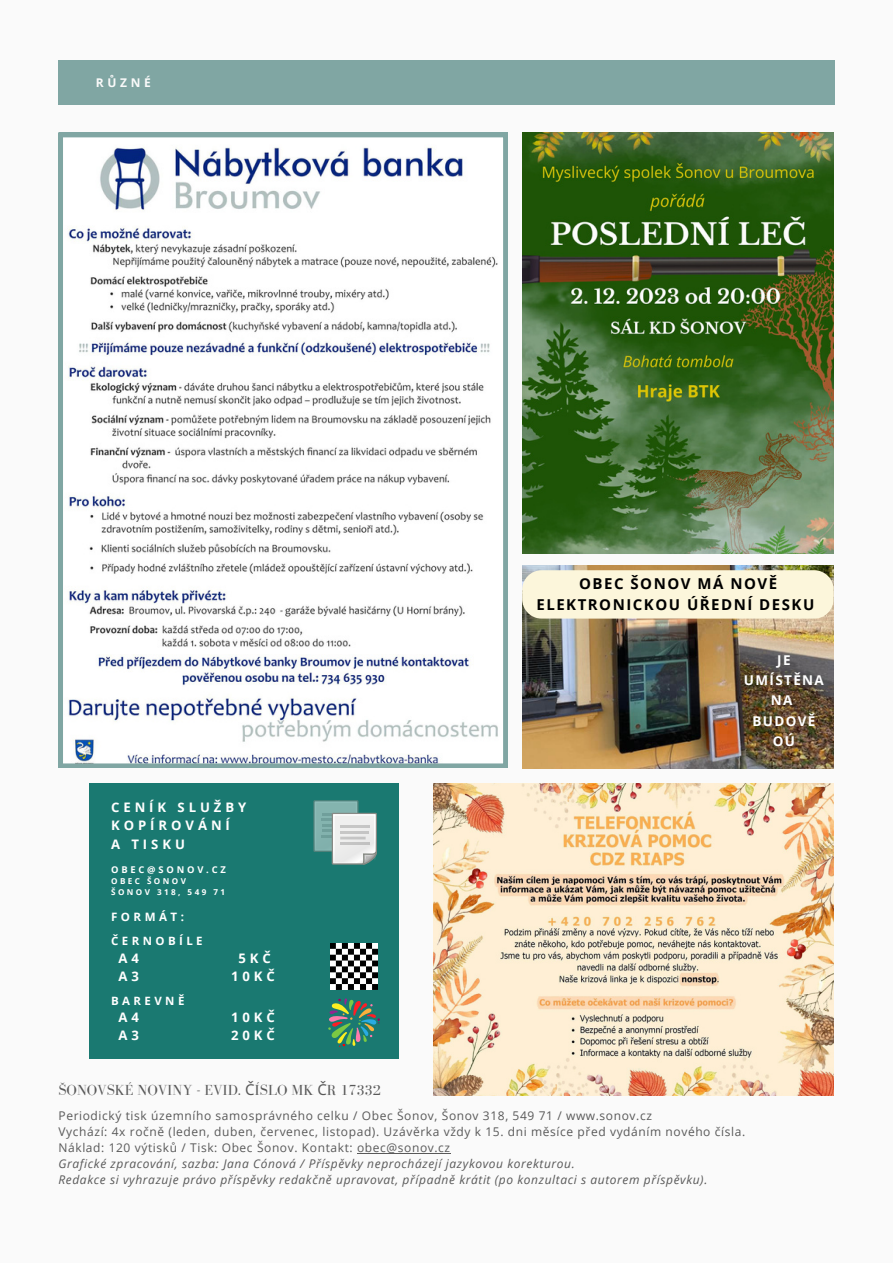
<style>
.page{position:relative;width:893px;height:1264px;background:#fff}
.page>*{position:absolute;margin:0;border:0;box-sizing:border-box;transform-origin:0 0}
.t1{font:700 15px/21.3px "Open Sans";letter-spacing:.1em;color:#000;text-align:center}
.t2{font:15px "Bodoni FLF";color:#595959}
.t3{font:700 13.5px/20.2px "Open Sans";letter-spacing:.1em;color:#fff;text-align:center}
.t4{font:700 13.05px/18px "Open Sans";letter-spacing:.3em;color:#fff}
.t5{font:12px "Open Sans";letter-spacing:.05em;color:#595959}
.t6{font:italic 12px "Open Sans";letter-spacing:.05em;color:#595959}
.t7{font:700 12px "Open Sans";letter-spacing:.3em;color:#fafafa}
.t8{font:700 11.55px "Open Sans";letter-spacing:.3em;color:#fff}
.t9{font:700 11.4px "Open Sans";letter-spacing:.3em;color:#fff}
.t10{font:700 9.3px "Open Sans";letter-spacing:.3em;color:#fff}
.t11{font:700 8.1px "Open Sans";letter-spacing:.3em;color:#fff}
.s1{font-family:"Noto Sans"}
</style>
<div class="page">
<div style="left:0;top:0;width:892px;height:1262px;background:#fafafa"></div>
<div style="left:58px;top:60px;width:776px;height:45px;background:#80a6a3"></div>
<svg style="left:58px;top:133px;width:449px;height:635px"></svg>
<img style="left:522px;top:133px;width:311px;height:420px">
<img style="left:433px;top:783px;width:400px;height:312px">
<div style="left:89px;top:783px;width:310px;height:275px;background:#1a7971"></div>
<svg style="left:313px;top:800px;width:64px;height:65px;background:#a0bfbb"></svg>
<hr style="left:340px;top:825px;width:30px;height:3px;background:#c7c7c6">
<hr style="left:340px;top:831px;width:28px;height:2px;background:#c6c6c5">
<hr style="left:340px;top:836px;width:25px;height:3px;background:#000;opacity:.17">
<hr style="left:340px;top:842px;width:30px;height:3px;background:#c3c3c3">
<img style="left:331px;top:943px;width:46px;height:46px">
<svg style="left:328px;top:998px;width:52px;height:48px"></svg>
<img style="left:522px;top:566px;width:311px;height:202px">
<div style="left:522px;top:570px;width:311px;height:48px;background:#fcf6db"></div>
<hr style="left:357px;top:1152px;width:94px;height:1px;background:#595959">
<p class="t7" style="left:96px;top:74px;width:56px">RŮZNÉ</p>
<p class="t1" style="left:536px;top:572px;width:279px">OBEC ŠONOV MÁ NOVĚ<br>ELEKTRONICKOU ÚŘEDNÍ DESKU</p>
<p class="t3" style="left:743px;top:649px;width:81px">JE<br>UMÍSTĚNA<br>NA</p>
<p class="t3" style="left:752px;top:710px;width:65px">BUDOVĚ</p>
<p class="t3" style="left:772px;top:730px;width:24px">OÚ</p>
<p class="t4" style="left:111px;top:798px;width:137px">CENÍK SLUŽBY<br>KOPÍROVÁNÍ</p>
<p class="t4" style="left:111px;top:834px;width:75px">A TISKU</p>
<p class="t10" style="left:111px;top:863px;width:116px">OBEC@SONOV.CZ</p>
<p class="t11" style="left:111px;top:875px;width:76px">OBEC ŠONOV</p>
<p class="t11" style="left:111px;top:886px;width:115px">ŠONOV 318, 549 71</p>
<p class="t8" style="left:111px;top:908px;width:74px">FORMÁT:</p>
<p class="t9" style="left:111px;top:933px;width:93px">ČERNOBÍLE</p>
<p class="t4" style="left:118px;top:948px;width:22px">A 4</p>
<p class="t4" style="left:238px;top:948px;width:34px">5KČ</p>
<p class="t4" style="left:118px;top:966px;width:22px">A 3</p>
<p class="t4" style="left:231px;top:966px;width:45px">10KČ</p>
<p class="t9" style="left:111px;top:992px;width:75px">BAREVNĚ</p>
<p class="t4" style="left:118px;top:1008px;width:22px">A 4</p>
<p class="t4" style="left:231px;top:1008px;width:45px">10KČ</p>
<p class="t4" style="left:118px;top:1026px;width:22px">A 3</p>
<p class="t4" style="left:231px;top:1026px;width:45px">20KČ</p>
<p class="t2" style="left:58px;top:1081px;width:324px">ŠONOVSKÉ NOVINY - EVID. <span class="s1">Č</span>ÍSLO MK <span class="s1">Č</span>R 17332</p>
<p class="t5" style="left:58px;top:1106px;width:595px">Periodický tisk územního samosprávného celku / Obec Šonov, Šonov 318, 549 71 / www.sonov.cz</p>
<p class="t5" style="left:58px;top:1122px;width:688px">Vychází: 4x ročně (leden, duben, červenec, listopad). Uzávěrka vždy k 15. dni měsíce před vydáním nového čísla.</p>
<p class="t5" style="left:58px;top:1138px;width:393px">Náklad: 120 výtisků / Tisk: Obec Šonov. Kontakt: obec@sonov.cz</p>
<p class="t6" style="left:58px;top:1154px;width:517px">Grafické zpracování, sazba: Jana Cónová / Příspěvky neprocházejí jazykovou korekturou.</p>
<p class="t6" style="left:58px;top:1170px;width:650px">Redakce si vyhrazuje právo příspěvky redakčně upravovat, případně krátit (po konzultaci s autorem příspěvku).</p>
</div>
